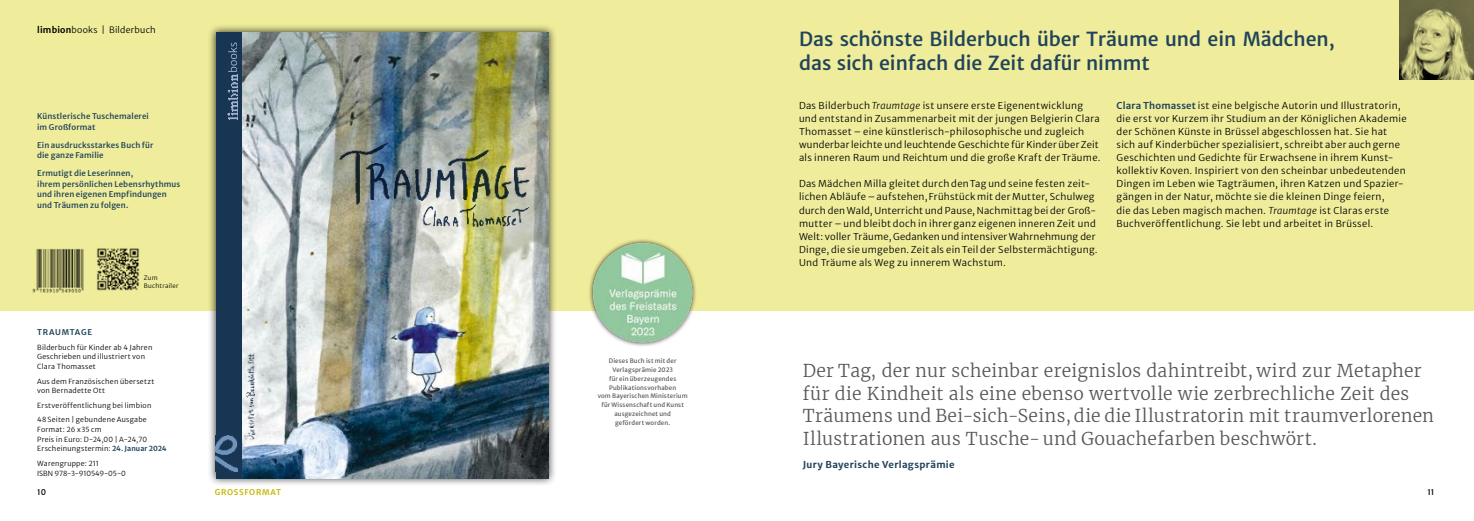
<style>
.page{position:relative;width:1474px;height:521px;background:#fff}
.page>*{position:absolute;margin:0;border:0;box-sizing:border-box;transform-origin:0 0}
.t1{font:500 19.25px/24.5px "Merriweather Sans";color:#21445b}
.t2{font:300 17.5px/22.8px "Merriweather";letter-spacing:.025em;color:#575756}
.t3{font:9.45px/13.1px "Merriweather Sans";letter-spacing:.03em;color:#000}
.t4{font:700 9.45px "Merriweather Sans";letter-spacing:.035em;color:#21445b}
.t5{font:8.75px "Merriweather Sans";letter-spacing:.025em;color:#000}
.t6{font:500 7.88px/10.5px "Merriweather Sans";letter-spacing:.015em;color:#21445b}
.t7{font:600 7.88px "Merriweather Sans";letter-spacing:.09em;color:#c8b700}
.t8{font:600 7.88px "Merriweather Sans";letter-spacing:.08em;color:#21445b}
.t9{font:7.88px "Merriweather Sans";color:#000}
.t10{font:7px/9.6px "Merriweather Sans";letter-spacing:.03em;color:#000}
.t11{font:7px/9.6px "Merriweather Sans";letter-spacing:.01em;color:#000}
.t12{font:6.12px/8.8px "Merriweather Sans";letter-spacing:.02em;color:#575756;text-align:center}
.t13{font:6.12px/7.9px "Merriweather Sans";letter-spacing:.035em;color:#000}
.s1{font-weight:600}
.s2{font-weight:600;color:#21445b}
.s3{font-style:italic}
</style>
<div class="page">
<div style="left:0;top:0;width:1473px;height:310px;background:#efed9b"></div>
<div style="left:207px;top:24px;width:349px;height:463px;background:#000;opacity:.75"></div>
<img style="left:242px;top:32px;width:306px;height:447px">
<div style="left:216px;top:32px;width:26px;height:447px;background:#183553"></div>
<img style="left:216px;top:436px;width:21px;height:35px">
<svg style="left:227px;top:74px;width:11px;height:46px"></svg>
<img style="left:228px;top:75px;width:9px;height:45px">
<svg style="left:228px;top:42px;width:9px;height:30px"></svg>
<img style="left:324px;top:135px;width:224px;height:79px">
<img style="left:420px;top:199px;width:115px;height:37px">
<img style="left:243px;top:350px;width:17px;height:89px">
<img style="left:1399px;top:0;width:74px;height:79px">
<img style="left:95px;top:247px;width:45px;height:44px">
<img style="left:30px;top:243px;width:57px;height:52px">
<div style="left:588px;top:238px;width:109px;height:109px;background:#000;opacity:.75"></div>
<img style="left:593px;top:243px;width:99px;height:99px;border-radius:50px">
<p class="t5" style="left:37px;top:23px;width:120px"><span class="s1">limbion</span>books | Bilderbuch</p>
<p class="t6" style="left:37px;top:110px;width:113px">Künstlerische Tuschemalerei im Großformat</p>
<p class="t6" style="left:37px;top:139px;width:118px">Ein ausdrucksstarkes Buch für die ganze Familie</p>
<p class="t6" style="left:37px;top:167px;width:145px">Ermutigt die Leserinnen,<br>ihrem persönlichen Lebensrhythmus und ihren eigenen Empfindungen und Träumen zu folgen.</p>
<p class="t13" style="left:144px;top:273px;width:36px">Zum<br>Buchtrailer</p>
<p class="t8" style="left:37px;top:325px;width:56px">TRAUMTAGE</p>
<p class="t10" style="left:37px;top:342px;width:117px">Bilderbuch für Kinder ab 4 Jahren<br>Geschrieben und illustriert von<br>Clara Thomasset</p>
<p class="t10" style="left:37px;top:375px;width:119px">Aus dem Französischen übersetzt von Bernadette Ott</p>
<p class="t10" style="left:37px;top:397px;width:116px;line-height:14.6px">Erstveröffentlichung bei limbion<br>48 Seiten | gebundene Ausgabe</p>
<p class="t10" style="left:37px;top:424px;width:131px">Format: 26 x 35 cm<br>Preis in Euro: D-24,00 | A-24,70<br>Erscheinungstermin: <span class="s2">24. Januar 2024</span></p>
<p class="t11" style="left:37px;top:458px;width:90px">Warengruppe: 211<br>ISBN 978-3-910549-05-0</p>
<p class="t12" style="left:597px;top:356px;width:91px">Dieses Buch ist mit der<br>Verlagsprämie 2023<br>für ein überzeugendes<br>Publikationsvorhaben<br>vom Bayerischen Ministerium für Wissenschaft und Kunst ausgezeichnet und<br>gefördert worden.</p>
<h1 class="t1" style="left:799px;top:27px;width:534px">Das schönste Bilderbuch über Träume und ein Mädchen, das sich einfach die Zeit dafür nimmt</h1>
<p class="t3" style="left:799px;top:97px;width:303px">Das Bilderbuch <span class="s3">Traumtage</span> ist unsere erste Eigenentwicklung und entstand in Zusammenarbeit mit der jungen Belgierin Clara Thomasset – eine künstlerisch-philosophische und zugleich wunderbar leichte und leuchtende Geschichte für Kinder über Zeit als inneren Raum und Reichtum und die große Kraft der Träume.</p>
<p class="t3" style="left:799px;top:176px;width:300px">Das Mädchen Milla gleitet durch den Tag und seine festen zeit&shy;lichen Abläufe – aufstehen, Frühstück mit der Mutter, Schulweg durch den Wald, Unterricht und Pause, Nachmittag bei der Groß&shy;mutter – und bleibt doch in ihrer ganz eigenen inneren Zeit und Welt: voller Träume, Gedanken und intensiver Wahrnehmung der Dinge, die sie umgeben. Zeit als ein Teil der Selbstermächtigung.<br>Und Träume als Weg zu innerem Wachstum.</p>
<p class="t3" style="left:1116px;top:97px;width:291px"><span class="s2">Clara Thomasset</span> ist eine belgische Autorin und Illustratorin, die erst vor Kurzem ihr Studium an der Königlichen Akademie der Schönen Künste in Brüssel abgeschlossen hat. Sie hat sich auf Kinderbücher spezialisiert, schreibt aber auch gerne Geschichten und Gedichte für Erwachsene in ihrem Kunst&shy;kollektiv Koven. Inspiriert von den scheinbar unbedeutenden Dingen im Leben wie Tagträumen, ihren Katzen und Spazier&shy;gängen in der Natur, möchte sie die kleinen Dinge feiern,<br>die das Leben magisch machen. <span class="s3">Traumtage</span> ist Claras erste Buchveröffentlichung. Sie lebt und arbeitet in Brüssel.</p>
<p class="t2" style="left:802px;top:359px;width:632px">Der Tag, der nur scheinbar ereignislos dahintreibt, wird zur Metapher für die Kindheit als eine ebenso wertvolle wie zerbrechliche Zeit des Träumens und Bei-sich-Seins, die die Illustratorin mit traumverlorenen Illustrationen aus Tusche- und Gouachefarben beschwört.</p>
<p class="t4" style="left:802px;top:456px;width:153px">Jury Bayerische Verlagsprämie</p>
<p class="t9" style="left:37px;top:485px;width:10px">10</p>
<p class="t9" style="left:1427px;top:485px;width:8px">11</p>
<p class="t7" style="left:215px;top:485px;width:68px">GROSSFORMAT</p>
</div>
